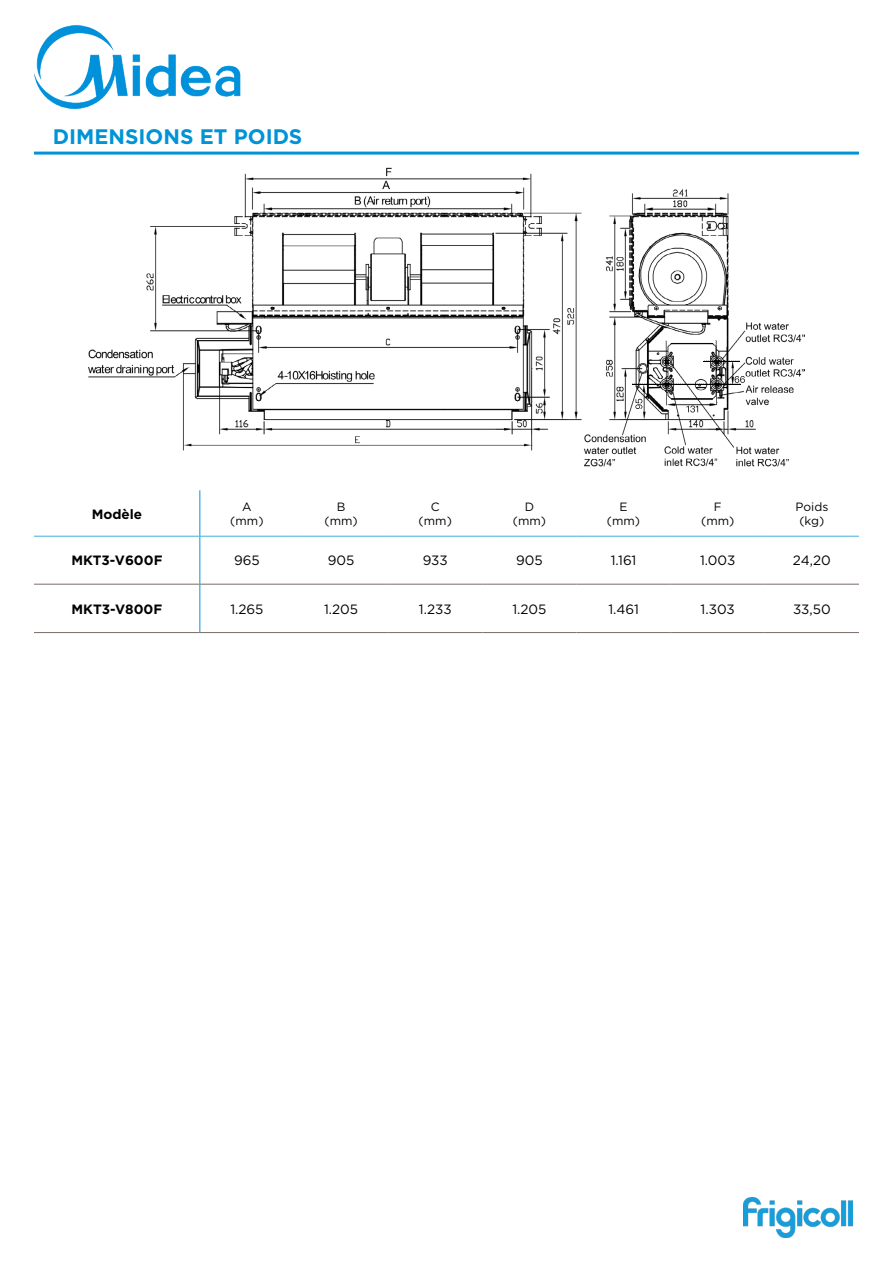
<style>
.page{position:relative;width:893px;height:1263px;background:#fff}
.page>*{position:absolute;margin:0;border:0;box-sizing:border-box;transform-origin:0 0}
.t1{font:700 21px "Gotham";color:#0093d6}
.t2{font:13.5px "Gotham";color:#000}
.t3{font:700 13.5px "Gotham";color:#000}
.t4{font:12px/14.4px "Gotham";color:#000;text-align:center}
</style>
<div class="page">
<img style="left:34px;top:26px;width:207px;height:83px">
<img style="left:744px;top:1197px;width:109px;height:40px">
<img style="left:89px;top:167px;width:715px;height:300px">
<img style="left:632px;top:384px;width:109px;height:1px">
<img style="left:716px;top:340px;width:1px;height:61px">
<img style="left:666px;top:341px;width:1px;height:60px">
<img style="left:704px;top:361px;width:36px;height:1px">
<hr style="left:199px;top:536px;width:1px;height:48px;background:#0093d6">
<hr style="left:199px;top:584px;width:1px;height:48px;background:#0093d6">
<hr style="left:34px;top:584px;width:166px;height:1px;background:#776c68">
<hr style="left:34px;top:632px;width:166px;height:1px;background:#776c68">
<hr style="left:200px;top:584px;width:94px;height:1px;background:#776c68">
<hr style="left:294px;top:584px;width:94px;height:1px;background:#776c68">
<hr style="left:388px;top:584px;width:94px;height:1px;background:#776c68">
<hr style="left:482px;top:584px;width:94px;height:1px;background:#776c68">
<hr style="left:576px;top:584px;width:95px;height:1px;background:#776c68">
<hr style="left:671px;top:584px;width:94px;height:1px;background:#776c68">
<hr style="left:765px;top:584px;width:94px;height:1px;background:#776c68">
<hr style="left:200px;top:632px;width:94px;height:1px;background:#776c68">
<hr style="left:294px;top:632px;width:94px;height:1px;background:#776c68">
<hr style="left:388px;top:632px;width:94px;height:1px;background:#776c68">
<hr style="left:482px;top:632px;width:94px;height:1px;background:#776c68">
<hr style="left:576px;top:632px;width:95px;height:1px;background:#776c68">
<hr style="left:671px;top:632px;width:94px;height:1px;background:#776c68">
<hr style="left:765px;top:632px;width:94px;height:1px;background:#776c68">
<hr style="left:34px;top:152px;width:825px;height:3px;background:#0093d6">
<svg style="left:34px;top:490px;width:825px;height:46px"></svg>
<hr style="left:199px;top:490px;width:1px;height:46px;background:#0093d6">
<h1 class="t1" style="left:53px;top:123px;width:251px">DIMENSIONS ET POIDS</h1>
<h1 class="t1" style="left:180px;top:123px;width:116px">ES Y ESO</h1>
<h1 class="t1" style="left:200px;top:123px;width:113px">&amp; WEIGHT</h1>
<p class="t3" style="left:92px;top:505px;width:52px">Modèle</p>
<p class="t4" style="left:230px;top:499px;width:35px">A (mm)</p>
<p class="t4" style="left:324px;top:499px;width:35px">B (mm)</p>
<p class="t4" style="left:419px;top:499px;width:35px">C (mm)</p>
<p class="t4" style="left:513px;top:499px;width:35px">D (mm)</p>
<p class="t4" style="left:607px;top:499px;width:35px">E (mm)</p>
<p class="t4" style="left:701px;top:499px;width:35px">F (mm)</p>
<p class="t4" style="left:795px;top:499px;width:34px">Poids (kg)</p>
<p class="t4" style="left:790px;top:499px;width:44px">We ght</p>
<p class="t4" style="left:797px;top:499px;width:30px">Peso</p>
<p class="t3" style="left:96px;top:505px;width:44px">Model</p>
<p class="t3" style="left:121px;top:505px;width:23px">e o</p>
<p class="t3" style="left:71px;top:552px;width:93px">MKT3-V600F</p>
<p class="t2" style="left:234px;top:552px;width:27px">965</p>
<p class="t2" style="left:328px;top:552px;width:28px">905</p>
<p class="t2" style="left:423px;top:552px;width:27px">933</p>
<p class="t2" style="left:516px;top:552px;width:28px">905</p>
<p class="t2" style="left:611px;top:552px;width:27px">1.161</p>
<p class="t2" style="left:700px;top:552px;width:37px">1.003</p>
<p class="t2" style="left:793px;top:552px;width:39px">24,20</p>
<p class="t3" style="left:72px;top:600px;width:92px">MKT3-V800F</p>
<p class="t2" style="left:230px;top:600px;width:35px">1.265</p>
<p class="t2" style="left:324px;top:600px;width:36px">1.205</p>
<p class="t2" style="left:419px;top:600px;width:34px">1.233</p>
<p class="t2" style="left:512px;top:600px;width:36px">1.205</p>
<p class="t2" style="left:608px;top:600px;width:32px">1.461</p>
<p class="t2" style="left:701px;top:600px;width:36px">1.303</p>
<p class="t2" style="left:793px;top:600px;width:39px">33,50</p>
</div>
